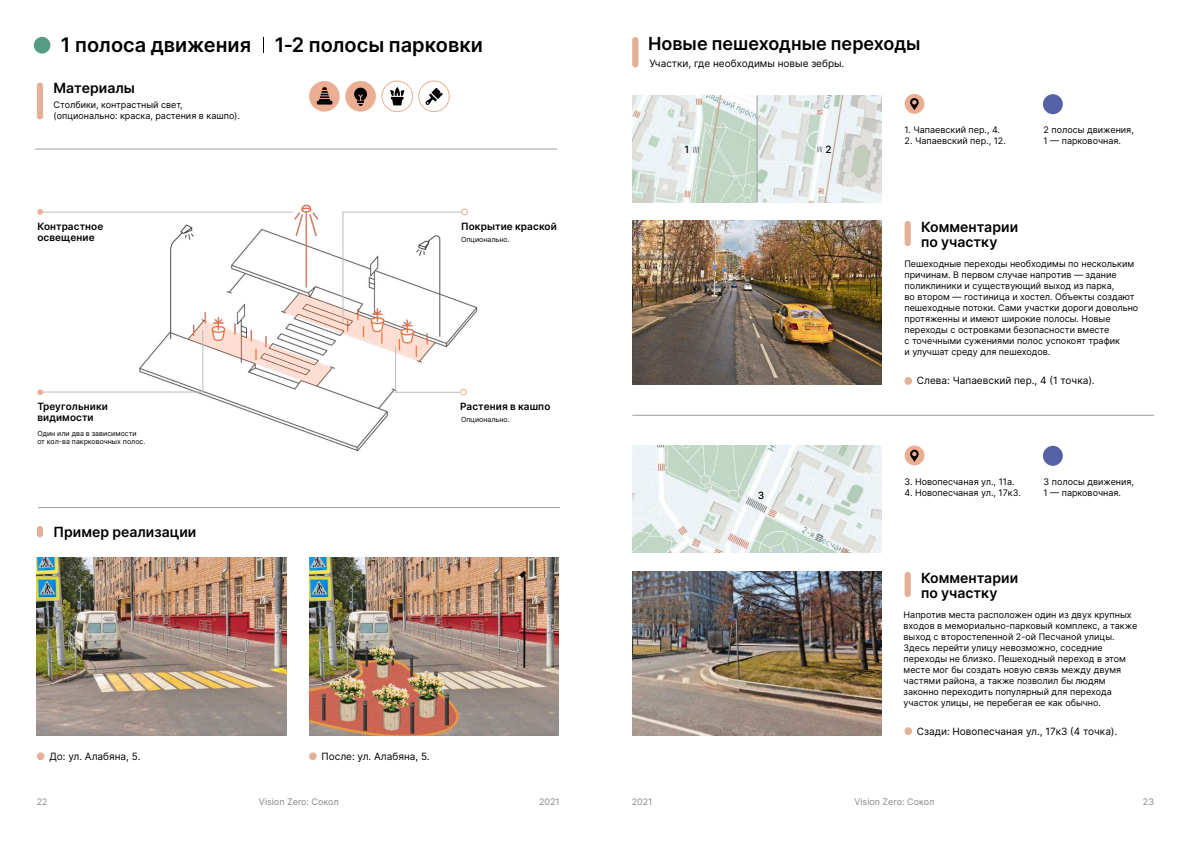
<style>
.page{position:relative;width:1191px;height:842px;background:#fff}
.page>*{position:absolute;margin:0;border:0;box-sizing:border-box;transform-origin:0 0}
.t1{font:600 20px "Inter";color:#000}
.t2{font:600 18px "Inter";color:#000}
.t3{font:600 14px/15px "Inter";letter-spacing:.005em;color:#000}
.t4{font:10px "Inter";color:#000}
.t5{font:600 10px/11px "Inter";letter-spacing:.01em;color:#000}
.t6{font:500 10px "Inter";color:#000}
.t7{font:9px/11px "Inter";color:#000}
.t8{font:9px "Inter";color:#878787}
.t9{font:7px/8px "Inter";color:#000}
</style>
<div class="page">
<img style="left:98px;top:204px;width:380px;height:248px">
<img style="left:37px;top:557px;width:249px;height:178px">
<img style="left:309px;top:557px;width:249px;height:178px">
<img style="left:632px;top:221px;width:250px;height:163px">
<img style="left:632px;top:572px;width:250px;height:163px">
<hr style="left:35px;top:149px;width:522px;height:1px;background:#9d9d9c">
<div style="left:418px;top:81px;width:32px;height:31px;border:1px solid #ecae92;border-radius:50%"></div>
<div style="left:309px;top:81px;width:31px;height:31px;background:#ecae92;border-radius:50%"></div>
<div style="left:345px;top:81px;width:31px;height:31px;background:#ecae92;border-radius:50%"></div>
<svg style="left:425px;top:88px;width:18px;height:17px"></svg>
<svg style="left:317px;top:87px;width:15px;height:18px"></svg>
<svg style="left:354px;top:87px;width:13px;height:19px"></svg>
<div style="left:34px;top:37px;width:16px;height:17px;background:#549b84;border-radius:50%"></div>
<div style="left:381px;top:81px;width:32px;height:31px;border:1px solid #ecae92;border-radius:50%"></div>
<svg style="left:390px;top:87px;width:14px;height:18px"></svg>
<svg style="left:342px;top:212px;width:120px;height:111px"></svg>
<svg style="left:395px;top:345px;width:66px;height:48px"></svg>
<hr style="left:40px;top:212px;width:253px;height:1px;background:#bcbcbc">
<div style="left:461px;top:209px;width:7px;height:6px;border:1px solid #ecae92;border-radius:50%"></div>
<div style="left:460px;top:389px;width:7px;height:7px;border:1px solid #ecae92;border-radius:50%"></div>
<svg style="left:37px;top:209px;width:6px;height:6px"></svg>
<svg style="left:37px;top:329px;width:166px;height:66px"></svg>
<hr style="left:632px;top:415px;width:522px;height:1px;background:#9d9d9c">
<div style="left:904px;top:94px;width:20px;height:20px;background:#ecae92;border-radius:50%"></div>
<div style="left:904px;top:445px;width:20px;height:20px;background:#ecae92;border-radius:50%"></div>
<svg style="left:910px;top:98px;width:9px;height:12px"></svg>
<svg style="left:910px;top:450px;width:9px;height:12px"></svg>
<img style="left:632px;top:95px;width:250px;height:107px">
<img style="left:632px;top:445px;width:250px;height:107px">
<div style="left:1043px;top:94px;width:19px;height:20px;background:#5561a3;border-radius:50%"></div>
<div style="left:1043px;top:446px;width:19px;height:20px;background:#5561a3;border-radius:50%"></div>
<hr style="left:756px;top:95px;width:1px;height:107px;background:#9d9d9c">
<svg style="left:263px;top:37px;width:1px;height:16px"></svg>
<div style="left:37px;top:83px;width:6px;height:36px;background:#e4b097;border-radius:3px"></div>
<hr style="left:38px;top:507px;width:522px;height:1px;background:#9d9d9c">
<div style="left:37px;top:526px;width:6px;height:11px;background:#e4b097;border-radius:3px"></div>
<div style="left:37px;top:752px;width:7px;height:8px;background:#e4b097;border-radius:50%"></div>
<div style="left:309px;top:752px;width:8px;height:8px;background:#e4b097;border-radius:50%"></div>
<div style="left:632px;top:37px;width:6px;height:31px;background:#e4b097;border-radius:3px"></div>
<div style="left:904px;top:221px;width:6px;height:25px;background:#e4b097;border-radius:3px"></div>
<div style="left:904px;top:572px;width:6px;height:25px;background:#e4b097;border-radius:3px"></div>
<div style="left:904px;top:377px;width:8px;height:8px;background:#e4b097;border-radius:50%"></div>
<div style="left:904px;top:727px;width:8px;height:8px;background:#e4b097;border-radius:50%"></div>
<h1 class="t1" style="left:61px;top:30px;width:423px">1 полоса движения 1-2 полосы парковки</h1>
<h3 class="t3" style="left:54px;top:80px;width:83px">Материалы</h3>
<p class="t7" style="left:54px;top:99px;width:188px">Столбики, контрастный свет, (опционально: краска, растения в кашпо).</p>
<p class="t5" style="left:37px;top:220px;width:67px">Контрастное освещение</p>
<p class="t5" style="left:37px;top:401px;width:72px">Треугольники видимости</p>
<p class="t9" style="left:37px;top:429px;width:109px">Один или два в зависимости от кол-ва пакрковочных полос.</p>
<h3 class="t3" style="left:54px;top:524px;width:144px">Пример реализации</h3>
<p class="t5" style="left:461px;top:220px;width:97px">Покрытие краской</p>
<p class="t9" style="left:461px;top:235px;width:50px">Опционально.</p>
<p class="t5" style="left:460px;top:401px;width:92px">Растения в кашпо</p>
<p class="t9" style="left:461px;top:415px;width:50px">Опционально.</p>
<p class="t4" style="left:49px;top:749px;width:93px">До: ул. Алабяна, 5.</p>
<p class="t4" style="left:321px;top:749px;width:110px">После: ул. Алабяна, 5.</p>
<h2 class="t2" style="left:648px;top:31px;width:274px">Новые пешеходные переходы</h2>
<p class="t4" style="left:649px;top:56px;width:196px">Участки, где необходимы новые зебры.</p>
<p class="t6" style="left:684px;top:142px;width:6px">1</p>
<p class="t6" style="left:825px;top:142px;width:8px">2</p>
<p class="t7" style="left:904px;top:124px;width:97px">1. Чапаевский пер., 4.</p>
<p class="t7" style="left:904px;top:135px;width:103px">2. Чапаевский пер., 12.</p>
<p class="t7" style="left:1043px;top:124px;width:92px">2 полосы движения,<br>1 — парковочная.</p>
<h3 class="t3" style="left:921px;top:219px;width:99px">Комментарии по участку</h3>
<p class="t7" style="left:904px;top:258px;width:235px">Пешеходные переходы необходимы по нескольким причинам. В первом случае напротив — здание поликлиники и существующий выход из парка,<br>во втором — гостиница и хостел. Объекты создают пешеходные потоки. Сами участки дороги довольно протяженны и имеют широкие полосы. Новые переходы с островками безопасности вместе<br>с точечными сужениями полос успокоят трафик<br>и улучшат среду для пешеходов.</p>
<p class="t6" style="left:758px;top:488px;width:8px">3</p>
<p class="t4" style="left:917px;top:374px;width:179px">Слева: Чапаевский пер., 4 (1 точка).</p>
<p class="t7" style="left:904px;top:476px;width:111px">3. Новопесчаная ул., 11а.</p>
<p class="t7" style="left:904px;top:487px;width:118px">4. Новопесчаная ул., 17к3.</p>
<p class="t7" style="left:1043px;top:476px;width:92px">3 полосы движения,<br>1 — парковочная.</p>
<h3 class="t3" style="left:921px;top:570px;width:99px">Комментарии по участку</h3>
<p class="t7" style="left:903px;top:609px;width:235px">Напротив места расположен один из двух крупных входов в мемориально-парковый комплекс, а также выход с второстепенной 2-ой Песчаной улицы.<br>Здесь перейти улицу невозможно, соседние переходы не близко. Пешеходный переход в этом месте мог бы создать новую связь между двумя частями района, а также позволил бы людям законно переходить популярный для перехода участок улицы, не перебегая ее как обычно.</p>
<p class="t4" style="left:917px;top:724px;width:202px">Сзади: Новопесчаная ул., 17к3 (4 точка).</p>
<p class="t8" style="left:37px;top:795px;width:12px">22</p>
<p class="t8" style="left:259px;top:795px;width:81px">Vision Zero: Сокол</p>
<p class="t8" style="left:539px;top:795px;width:22px">2021</p>
<p class="t8" style="left:632px;top:795px;width:22px">2021</p>
<p class="t8" style="left:854px;top:795px;width:81px">Vision Zero: Сокол</p>
<p class="t8" style="left:1143px;top:795px;width:13px">23</p>
</div>
